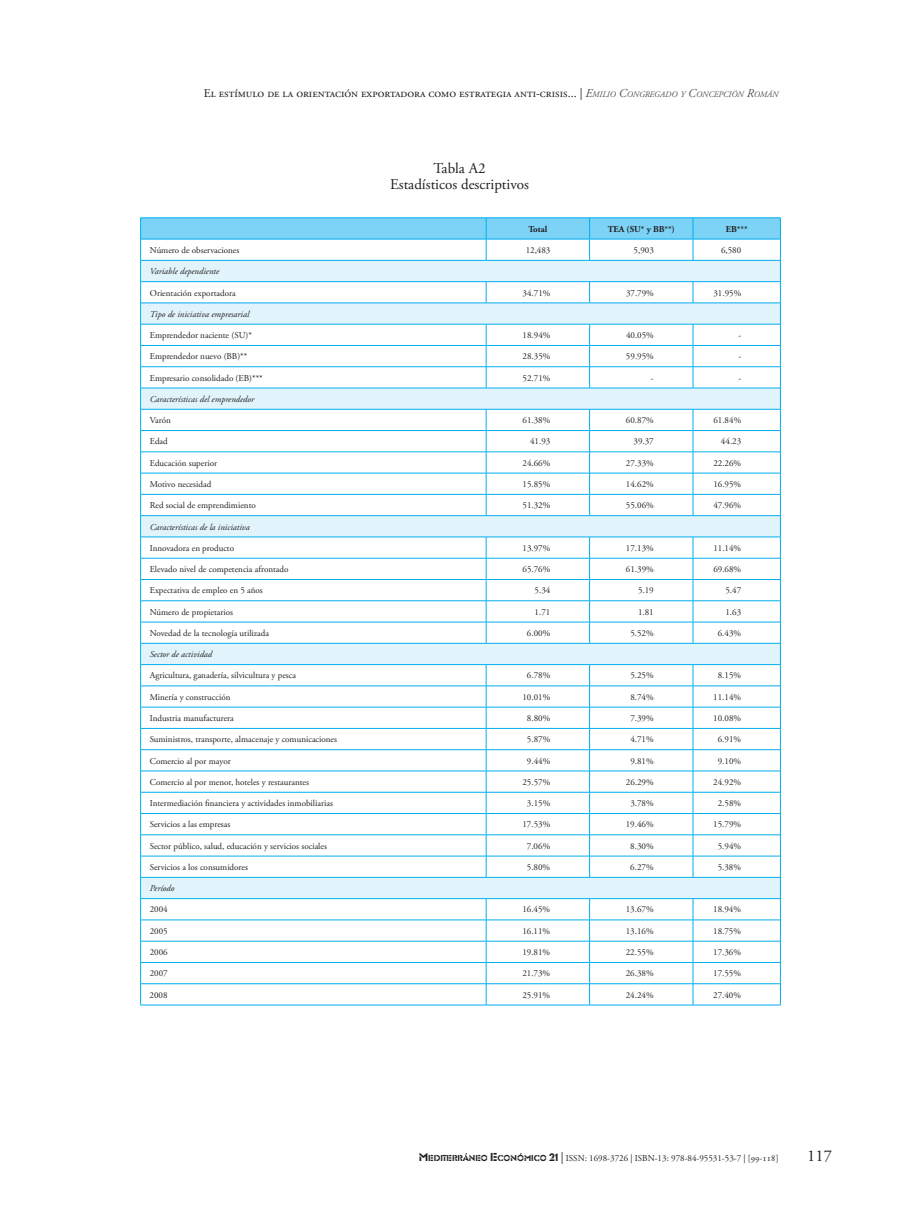
<style>
.page{position:relative;width:919px;height:1217px;background:#fff}
.page>*{position:absolute;margin:0;border:0;box-sizing:border-box;transform-origin:0 0}
.t1{font:16.5px "Adobe Garamond Pro";color:#231f20}
.t2{font:15px/16.5px "Adobe Garamond Pro";color:#231f20;text-align:center}
.t3{font:12px "Adobe Garamond Pro";color:#231f20}
.t4{font:9px "Adobe Garamond Pro";color:#231f20}
.t5{font:italic 9px "Adobe Garamond Pro";color:#231f20}
.t6{font:700 9px "Adobe Garamond Pro";color:#231f20}
.s1{font-style:italic;color:#4b4c4d}
.s2{font-style:italic;font-size:8.4px;color:#4b4c4d}
.s3{font-family:"Glaser Ste D";font-size:12px}
.s4{font-family:"Glaser Ste D"}
.s5{font-family:"Glaser Ste D";font-size:11.25px}
.s6{font-size:12px}
</style>
<div class="page">
<hr style="left:140px;top:217px;width:346px;height:1px;background:#00aeef">
<hr style="left:486px;top:217px;width:103px;height:1px;background:#00aeef">
<hr style="left:589px;top:217px;width:104px;height:1px;background:#00aeef">
<hr style="left:693px;top:217px;width:87px;height:1px;background:#00aeef">
<svg style="left:140px;top:218px;width:641px;height:786px"></svg>
<hr style="left:140px;top:1004px;width:346px;height:1px;background:#00aeef">
<hr style="left:486px;top:1004px;width:103px;height:1px;background:#00aeef">
<hr style="left:589px;top:1004px;width:104px;height:1px;background:#00aeef">
<hr style="left:693px;top:1004px;width:87px;height:1px;background:#00aeef">
<h3 class="t3" style="left:204px;top:86px;width:576px">El estímulo de la orientación exportadora como estrategia anti-crisis... | <span class="s1">E</span><span class="s2">MILIO</span> <span class="s1">C</span><span class="s2">ONGREGADO Y</span> <span class="s1">C</span><span class="s2">ONCEPCIÓN</span> <span class="s1">R</span><span class="s2">OMÁN</span></h3>
<h2 class="t2" style="left:390px;top:160px;width:140px">Tabla A2<br>Estadísticos descriptivos</h2>
<p class="t6" style="left:528px;top:223px;width:20px">Total</p>
<p class="t6" style="left:607px;top:223px;width:69px">TEA (SU* y BB**)</p>
<p class="t6" style="left:725px;top:223px;width:23px">EB***</p>
<p class="t4" style="left:150px;top:245px;width:91px">Número de observaciones</p>
<p class="t4" style="left:525px;top:245px;width:26px">12,483</p>
<p class="t4" style="left:633px;top:245px;width:22px">5,903</p>
<p class="t4" style="left:721px;top:245px;width:22px">6,580</p>
<p class="t5" style="left:150px;top:266px;width:71px">Variable dependiente</p>
<p class="t4" style="left:150px;top:287px;width:87px">Orientación exportadora</p>
<p class="t4" style="left:522px;top:287px;width:29px">34.71%</p>
<p class="t4" style="left:626px;top:287px;width:29px">37.79%</p>
<p class="t4" style="left:713px;top:287px;width:29px">31.95%</p>
<p class="t5" style="left:150px;top:308px;width:101px">Tipo de iniciativa empresarial</p>
<p class="t4" style="left:150px;top:330px;width:103px">Emprendedor naciente (SU)*</p>
<p class="t4" style="left:522px;top:330px;width:29px">18.94%</p>
<p class="t4" style="left:626px;top:330px;width:29px">40.05%</p>
<p class="t4" style="left:738px;top:330px;width:4px">-</p>
<p class="t4" style="left:150px;top:351px;width:99px">Emprendedor nuevo (BB)**</p>
<p class="t4" style="left:522px;top:351px;width:29px">28.35%</p>
<p class="t4" style="left:626px;top:351px;width:29px">59.95%</p>
<p class="t4" style="left:738px;top:351px;width:4px">-</p>
<p class="t4" style="left:150px;top:372px;width:114px">Empresario consolidado (EB)***</p>
<p class="t4" style="left:522px;top:372px;width:29px">52.71%</p>
<p class="t4" style="left:651px;top:372px;width:4px">-</p>
<p class="t4" style="left:738px;top:372px;width:4px">-</p>
<p class="t5" style="left:150px;top:393px;width:106px">Características del emprendedor</p>
<p class="t4" style="left:150px;top:415px;width:22px">Varón</p>
<p class="t4" style="left:522px;top:415px;width:29px">61.38%</p>
<p class="t4" style="left:626px;top:415px;width:29px">60.87%</p>
<p class="t4" style="left:713px;top:415px;width:29px">61.84%</p>
<p class="t4" style="left:150px;top:436px;width:19px">Edad</p>
<p class="t4" style="left:530px;top:436px;width:22px">41.93</p>
<p class="t4" style="left:633px;top:436px;width:22px">39.37</p>
<p class="t4" style="left:721px;top:436px;width:22px">44.23</p>
<p class="t4" style="left:150px;top:457px;width:69px">Educación superior</p>
<p class="t4" style="left:522px;top:457px;width:29px">24.66%</p>
<p class="t4" style="left:626px;top:457px;width:29px">27.33%</p>
<p class="t4" style="left:713px;top:457px;width:29px">22.26%</p>
<p class="t4" style="left:150px;top:478px;width:63px">Motivo necesidad</p>
<p class="t4" style="left:522px;top:478px;width:29px">15.85%</p>
<p class="t4" style="left:626px;top:478px;width:29px">14.62%</p>
<p class="t4" style="left:713px;top:478px;width:29px">16.95%</p>
<p class="t4" style="left:150px;top:500px;width:107px">Red social de emprendimiento</p>
<p class="t4" style="left:522px;top:500px;width:29px">51.32%</p>
<p class="t4" style="left:626px;top:500px;width:29px">55.06%</p>
<p class="t4" style="left:713px;top:500px;width:29px">47.96%</p>
<p class="t5" style="left:150px;top:521px;width:101px">Características de la iniciativa</p>
<p class="t4" style="left:150px;top:542px;width:86px">Innovadora en producto</p>
<p class="t4" style="left:522px;top:542px;width:29px">13.97%</p>
<p class="t4" style="left:626px;top:542px;width:29px">17.13%</p>
<p class="t4" style="left:713px;top:542px;width:29px">11.14%</p>
<p class="t4" style="left:150px;top:563px;width:140px">Elevado nivel de competencia afrontado</p>
<p class="t4" style="left:522px;top:563px;width:29px">65.76%</p>
<p class="t4" style="left:626px;top:563px;width:29px">61.39%</p>
<p class="t4" style="left:713px;top:563px;width:29px">69.68%</p>
<p class="t4" style="left:150px;top:585px;width:114px">Expectativa de empleo en 5 años</p>
<p class="t4" style="left:534px;top:585px;width:17px">5.34</p>
<p class="t4" style="left:638px;top:585px;width:17px">5.19</p>
<p class="t4" style="left:725px;top:585px;width:17px">5.47</p>
<p class="t4" style="left:150px;top:606px;width:85px">Número de propietarios</p>
<p class="t4" style="left:534px;top:606px;width:17px">1.71</p>
<p class="t4" style="left:638px;top:606px;width:17px">1.81</p>
<p class="t4" style="left:725px;top:606px;width:17px">1.63</p>
<p class="t4" style="left:150px;top:627px;width:121px">Novedad de la tecnología utilizada</p>
<p class="t4" style="left:527px;top:627px;width:25px">6.00%</p>
<p class="t4" style="left:630px;top:627px;width:25px">5.52%</p>
<p class="t4" style="left:717px;top:627px;width:25px">6.43%</p>
<p class="t5" style="left:150px;top:648px;width:64px">Sector de actividad</p>
<p class="t4" style="left:150px;top:670px;width:148px">Agricultura, ganadería, silvicultura y pesca</p>
<p class="t4" style="left:527px;top:670px;width:25px">6.78%</p>
<p class="t4" style="left:630px;top:670px;width:25px">5.25%</p>
<p class="t4" style="left:717px;top:670px;width:25px">8.15%</p>
<p class="t4" style="left:150px;top:691px;width:82px">Minería y construcción</p>
<p class="t4" style="left:522px;top:691px;width:29px">10.01%</p>
<p class="t4" style="left:630px;top:691px;width:25px">8.74%</p>
<p class="t4" style="left:713px;top:691px;width:29px">11.14%</p>
<p class="t4" style="left:150px;top:712px;width:86px">Industria manufacturera</p>
<p class="t4" style="left:527px;top:712px;width:25px">8.80%</p>
<p class="t4" style="left:630px;top:712px;width:25px">7.39%</p>
<p class="t4" style="left:713px;top:712px;width:29px">10.08%</p>
<p class="t4" style="left:150px;top:733px;width:189px">Suministros, transporte, almacenaje y comunicaciones</p>
<p class="t4" style="left:527px;top:733px;width:25px">5.87%</p>
<p class="t4" style="left:630px;top:733px;width:25px">4.71%</p>
<p class="t4" style="left:717px;top:733px;width:25px">6.91%</p>
<p class="t4" style="left:150px;top:755px;width:83px">Comercio al por mayor</p>
<p class="t4" style="left:527px;top:755px;width:25px">9.44%</p>
<p class="t4" style="left:630px;top:755px;width:25px">9.81%</p>
<p class="t4" style="left:717px;top:755px;width:25px">9.10%</p>
<p class="t4" style="left:150px;top:776px;width:161px">Comercio al por menor, hoteles y restaurantes</p>
<p class="t4" style="left:522px;top:776px;width:29px">25.57%</p>
<p class="t4" style="left:625px;top:776px;width:29px">26.29%</p>
<p class="t4" style="left:713px;top:776px;width:29px">24.92%</p>
<p class="t4" style="left:150px;top:797px;width:185px">Intermediación financiera y actividades inmobiliarias</p>
<p class="t4" style="left:527px;top:797px;width:25px">3.15%</p>
<p class="t4" style="left:630px;top:797px;width:25px">3.78%</p>
<p class="t4" style="left:717px;top:797px;width:25px">2.58%</p>
<p class="t4" style="left:150px;top:818px;width:82px">Servicios a las empresas</p>
<p class="t4" style="left:522px;top:818px;width:29px">17.53%</p>
<p class="t4" style="left:625px;top:818px;width:29px">19.46%</p>
<p class="t4" style="left:713px;top:818px;width:29px">15.79%</p>
<p class="t4" style="left:150px;top:840px;width:179px">Sector público, salud, educación y servicios sociales</p>
<p class="t4" style="left:527px;top:840px;width:25px">7.06%</p>
<p class="t4" style="left:630px;top:840px;width:25px">8.30%</p>
<p class="t4" style="left:717px;top:840px;width:25px">5.94%</p>
<p class="t4" style="left:150px;top:861px;width:100px">Servicios a los consumidores</p>
<p class="t4" style="left:527px;top:861px;width:25px">5.80%</p>
<p class="t4" style="left:630px;top:861px;width:25px">6.27%</p>
<p class="t4" style="left:717px;top:861px;width:25px">5.38%</p>
<p class="t5" style="left:150px;top:882px;width:26px">Período</p>
<p class="t4" style="left:150px;top:904px;width:19px">2004</p>
<p class="t4" style="left:522px;top:904px;width:29px">16.45%</p>
<p class="t4" style="left:625px;top:904px;width:29px">13.67%</p>
<p class="t4" style="left:713px;top:904px;width:29px">18.94%</p>
<p class="t4" style="left:150px;top:925px;width:19px">2005</p>
<p class="t4" style="left:522px;top:925px;width:29px">16.11%</p>
<p class="t4" style="left:625px;top:925px;width:29px">13.16%</p>
<p class="t4" style="left:713px;top:925px;width:29px">18.75%</p>
<p class="t4" style="left:150px;top:946px;width:19px">2006</p>
<p class="t4" style="left:522px;top:946px;width:29px">19.81%</p>
<p class="t4" style="left:625px;top:946px;width:29px">22.55%</p>
<p class="t4" style="left:713px;top:946px;width:29px">17.36%</p>
<p class="t4" style="left:150px;top:967px;width:19px">2007</p>
<p class="t4" style="left:522px;top:967px;width:29px">21.73%</p>
<p class="t4" style="left:625px;top:967px;width:29px">26.38%</p>
<p class="t4" style="left:713px;top:967px;width:29px">17.55%</p>
<p class="t4" style="left:150px;top:989px;width:19px">2008</p>
<p class="t4" style="left:522px;top:989px;width:29px">25.91%</p>
<p class="t4" style="left:625px;top:989px;width:29px">24.24%</p>
<p class="t4" style="left:713px;top:989px;width:29px">27.40%</p>
<p class="t4" style="left:419px;top:1152px;width:361px"><span class="s3">M</span><span class="s4">EDITERRÁNEO</span> <span class="s3">E</span><span class="s4">CONÓMICO</span> <span class="s5">21</span> <span class="s6">|</span> ISSN: 1698-3726 | ISBN-13: 978-84-95531-53-7 | [99-118]</p>
<h1 class="t1" style="left:807px;top:1145px;width:26px">117</h1>
</div>
